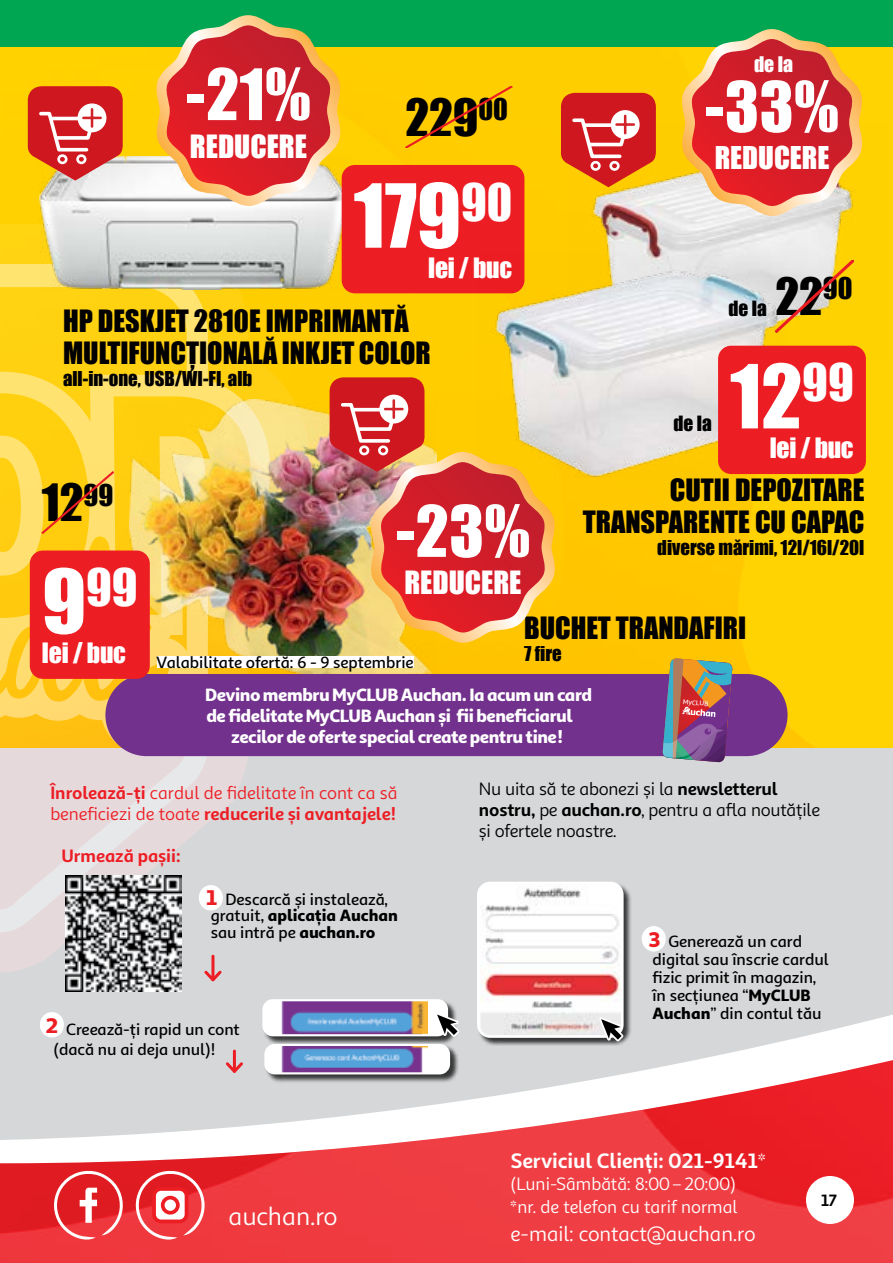
<style>
.page{position:relative;width:893px;height:1263px;background:#fff}
.page>*{position:absolute;margin:0;border:0;box-sizing:border-box;transform-origin:0 0}
.t1{font:81.6px "Impact";color:#fff}
.t2{font:65.55px "Impact";color:#fff}
.t3{font:64.2px "Impact";color:#fff}
.t4{font:47.55px "Impact";color:#fff}
.t5{font:47.25px "Impact";color:#000}
.t6{font:29.4px "Impact";color:#fff}
.t7{font:28.8px "Impact";color:#fff}
.t8{font:28.2px/32.2px "Impact";color:#000}
.t9{font:25.8px "Impact";letter-spacing:-.01em;color:#fff}
.t10{font:25.5px "Sana Sans Alt";letter-spacing:-.005em;color:#fff}
.t11{font:900 21.45px "Sana Sans Alt";color:#ed1d24}
.t12{font:700 21px "Sana Sans Alt";color:#fff}
.t13{font:21px "Sana Sans Alt";letter-spacing:-.005em;color:#fff}
.t14{font:19.8px "Impact";color:#fff}
.t15{font:19.35px "Impact";color:#000}
.t16{font:18.75px "Impact";color:#000}
.t17{font:900 18px "Sana Sans Alt";letter-spacing:-.03em;color:#fff}
.t18{font:18px/21px "Sana Sans Alt";letter-spacing:-.015em;color:#000}
.t19{font:18px/21px "Sana Sans Alt";color:#ed1d24}
.t20{font:18px/22.5px "Sana Sans Alt";color:#fff}
.t21{font:700 18px "Sana Sans Alt";letter-spacing:-.01em;color:#ed1d24}
.t22{font:500 16.5px/18px "Sana Sans Alt";letter-spacing:-.005em;color:#000}
.t23{font:700 16.5px "Sana Sans Alt";color:#000}
.t24{font:500 6.75px "Sana Sans Alt";color:#fff}
.s1{font-size:81.6px}
.s2{font-weight:700}
.s3{font-weight:900}
.s4{font-weight:400}
</style>
<div class="page">
<img style="left:0;top:47px;width:893px;height:701px">
<div style="left:0;top:748px;width:893px;height:404px;background:#d5d7d8"></div>
<svg style="left:0;top:224px;width:311px;height:533px;background:#fece06"></svg>
<svg style="left:0;top:264px;width:271px;height:667px"></svg>
<svg style="left:0;top:393px;width:250px;height:79px;background:#fed73a"></svg>
<img style="left:66px;top:876px;width:115px;height:55px">
<div style="left:199px;top:885px;width:24px;height:25px;background:#fff;border-radius:50%"></div>
<img style="left:481px;top:884px;width:141px;height:47px">
<div style="left:477px;top:882px;width:147px;height:156px;border:3px solid #fff;border-radius:12px"></div>
<div style="left:642px;top:926px;width:24px;height:25px;background:#fff;border-radius:50%"></div>
<svg style="left:0;top:931px;width:893px;height:123px"></svg>
<img style="left:0;top:1054px;width:893px;height:209px">
<div style="left:806px;top:1176px;width:48px;height:48px;background:#fff;border-radius:50%"></div>
<svg style="left:54px;top:1170px;width:69px;height:70px;background:#e94c51"></svg>
<svg style="left:136px;top:1170px;width:69px;height:70px"></svg>
<div style="left:105px;top:674px;width:683px;height:82px;background:#72318c;border-radius:41px"></div>
<img style="left:663px;top:658px;width:69px;height:104px">
<div style="left:0;top:0;width:893px;height:47px;background:#00a651"></div>
<img style="left:40px;top:156px;width:306px;height:133px">
<div style="left:342px;top:165px;width:182px;height:128px;background:#ed1d24;border-radius:13px"></div>
<div style="left:405px;top:86px;width:107px;height:62px;background:#ffcd00"></div>
<svg style="left:27px;top:86px;width:96px;height:95px;background:#da5749"></svg>
<img style="left:567px;top:124px;width:319px;height:235px">
<img style="left:479px;top:255px;width:307px;height:224px">
<div style="left:718px;top:346px;width:148px;height:128px;background:#ed1d24;border-radius:13px"></div>
<svg style="left:775px;top:260px;width:79px;height:72px;background:#edce74"></svg>
<svg style="left:560px;top:93px;width:96px;height:94px;background:#dc5437"></svg>
<hr style="left:616px;top:123px;width:18px;height:3px;background:#d2232a">
<img style="left:130px;top:399px;width:306px;height:275px">
<svg style="left:0;top:472px;width:169px;height:262px;background:#ec863e"></svg>
<div style="left:157px;top:656px;width:256px;height:12px;background:#fff"></div>
<svg style="left:155px;top:15px;width:187px;height:191px"></svg>
<img style="left:329px;top:377px;width:227px;height:266px">
<svg style="left:681px;top:29px;width:182px;height:187px;background:#d16447"></svg>
<h2 class="t2" style="left:186px;top:44px;width:126px">-21%</h2>
<h3 class="t6" style="left:190px;top:123px;width:119px">REDUCERE</h3>
<h3 class="t5" style="left:405px;top:81px;width:104px">229<sup>00</sup></h3>
<h1 class="t1" style="left:354px;top:152px;width:160px">179<sup>90</sup></h1>
<h3 class="t9" style="left:428px;top:248px;width:86px">lei / buc</h3>
<h3 class="t8" style="left:63px;top:304px;width:369px">HP DESKJET 2810E IMPRIMANTĂ<br>MULTIFUNCȚIONALĂ INKJET COLOR</h3>
<p class="t16" style="left:63px;top:364px;width:191px">all-in-one, USB/WI-FI, alb</p>
<h3 class="t5" style="left:42px;top:466px;width:73px">12<sup>99</sup></h3>
<h2 class="t2" style="left:396px;top:480px;width:136px">-23%</h2>
<p class="t14" style="left:754px;top:49px;width:41px">de la</p>
<h3 class="t3" style="left:705px;top:57px;width:135px">-33%</h3>
<h3 class="t7" style="left:715px;top:135px;width:116px">REDUCERE</h3>
<p class="t15" style="left:729px;top:293px;width:40px">de la</p>
<h3 class="t5" style="left:775px;top:260px;width:79px">22<sup>90</sup></h3>
<p class="t15" style="left:673px;top:408px;width:40px">de la</p>
<h1 class="t1" style="left:730px;top:333px;width:125px">12<sup>99</sup></h1>
<h3 class="t9" style="left:770px;top:428px;width:86px">lei / buc</h3>
<h3 class="t8" style="left:583px;top:473px;width:283px;text-align:right">CUTII DEPOZITARE<br>TRANSPARENTE CU CAPAC</h3>
<p class="t16" style="left:657px;top:533px;width:209px">diverse mărimi, 12l/16l/20l</p>
<h3 class="t4" style="left:42px;top:550px;width:97px"><span class="s1">9</span>99</h3>
<p class="t22" style="left:42px;top:652px;width:373px"><sup>lei</sup> <sup>/</sup> <sup>buc</sup> Valabilitate ofertă: 6 - 9 septembrie</p>
<h3 class="t6" style="left:404px;top:560px;width:119px">REDUCERE</h3>
<h3 class="t8" style="left:524px;top:611px;width:224px">BUCHET TRANDAFIRI</h3>
<p class="t16" style="left:524px;top:639px;width:39px">7 fire</p>
<p class="t17" style="left:205px;top:680px;width:389px">Devino membru MyCLUB Auchan. Ia acum un card</p>
<p class="t17" style="left:206px;top:701px;width:368px">de fidelitate MyCLUB Auchan și fii beneficiarul</p>
<p class="t17" style="left:231px;top:722px;width:333px">zecilor de oferte special create pentru tine!</p>
<p class="t24" style="left:684px;top:696px;width:27px;rotate:5deg">MyCLUB</p>
<p class="t19" style="left:50px;top:782px;width:349px"><span class="s2">Înrolează-ți</span> cardul de fidelitate în cont ca să beneficiezi de toate <span class="s2">reducerile și avantajele!</span></p>
<p class="t21" style="left:62px;top:845px;width:121px">Urmează pașii:</p>
<h3 class="t11" style="left:206px;top:880px;width:13px">1</h3>
<p class="t22" style="left:211px;top:890px;width:189px;line-height:16.5px;text-indent:15px">Descarcă și instalează, gratuit, <span class="s3">aplicația Auchan </span>sau intră pe <span class="s3">auchan.ro</span></p>
<h3 class="t11" style="left:45px;top:1008px;width:14px">2</h3>
<p class="t22" style="left:53px;top:1018px;width:188px;line-height:19.8px;text-indent:13px">Creează-ți rapid un cont (dacă nu ai deja unul)!</p>
<h3 class="t10" style="left:228px;top:1200px;width:111px">auchan.ro</h3>
<p class="t18" style="left:479px;top:778px;width:342px">Nu uita să te abonezi și la <span class="s2">newsletterul nostru,</span> pe <span class="s2">auchan.ro</span>, pentru a afla noutățile și ofertele noastre.</p>
<h3 class="t11" style="left:648px;top:922px;width:14px">3</h3>
<p class="t22" style="left:652px;top:931px;width:178px;text-indent:16px">Generează un card digital sau înscrie cardul fizic primit în magazin, în secțiunea “<span class="s3">MyCLUB<br>Auchan</span>” din contul tău</p>
<p class="t12" style="left:511px;top:1147px;width:257px">Serviciul Clienți: 021-9141<span class="s4">*</span></p>
<p class="t20" style="left:511px;top:1173px;width:229px">(Luni-Sâmbătă: 8:00–20:00) *nr. de telefon cu tarif normal</p>
<p class="t13" style="left:511px;top:1221px;width:247px">e-mail: contact@auchan.ro</p>
<p class="t23" style="left:821px;top:1190px;width:18px">17</p>
</div>
